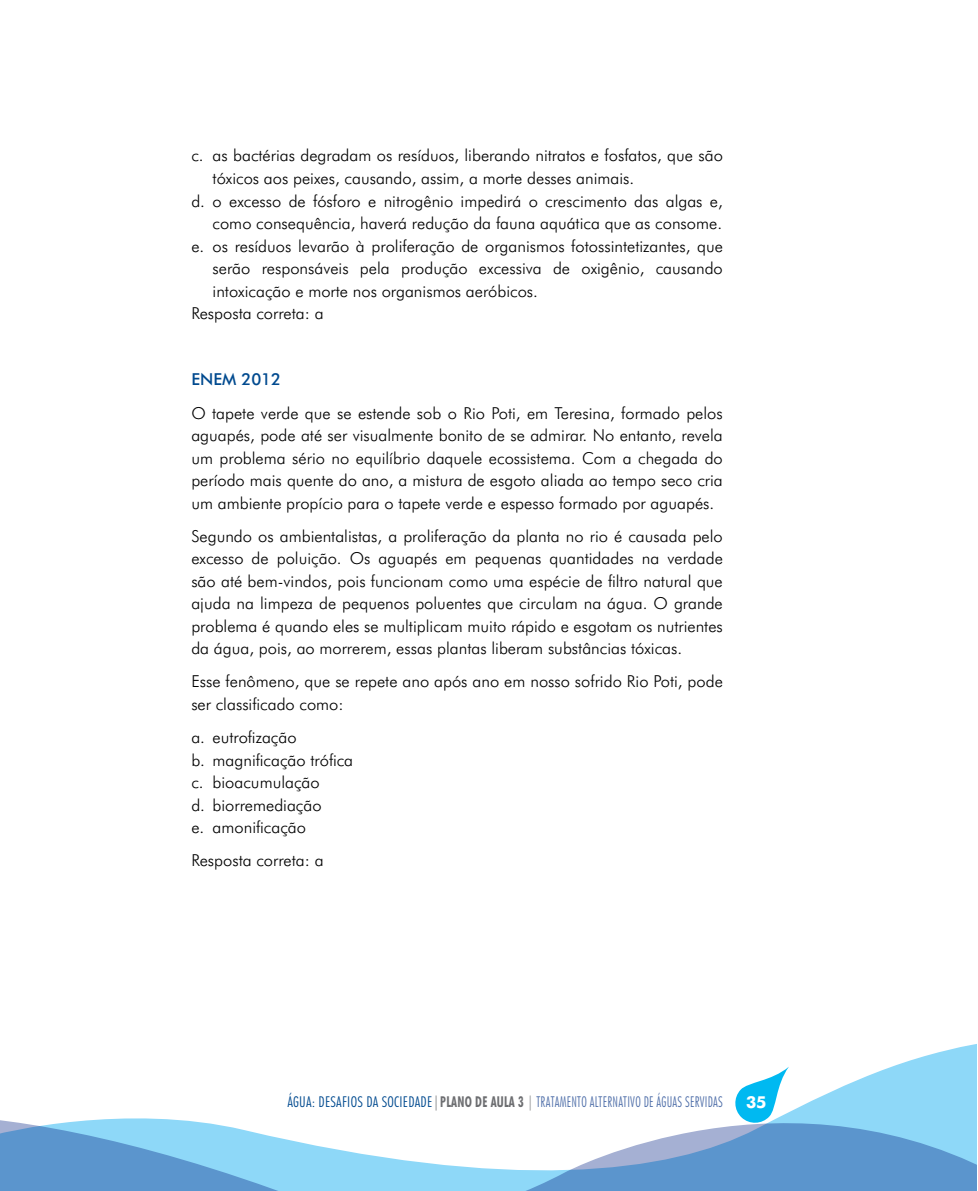
<style>
.page{position:relative;width:978px;height:1191px;background:#fff}
.page>*{position:absolute;margin:0;border:0;box-sizing:border-box;transform-origin:0 0}
.t1{font:300 16.5px/22.5px "Futura BT";color:#000;text-align:justify}
.t2{font:500 16.5px "Futura BT";color:#004a8f}
.t3{font:700 16.5px "Futura BT";color:#fff}
.t4{font:300 condensed 15px "Futura BT";letter-spacing:.02em;color:#4d6da8;scale:.85 1}
.s1{color:#004a8f}
.s2{color:#6d6e71}
.s3{font-weight:700;color:#6d6e71}
</style>
<div class="page">
<svg style="left:803px;top:1044px;width:173px;height:61px;fill:#8ed8f8"></svg>
<svg style="left:0;top:1105px;width:976px;height:86px"></svg>
<svg style="left:733px;top:1067px;width:56px;height:57px"></svg>
<p class="t1" style="left:191px;top:144px;width:533px">c. as bactérias degradam os resíduos, liberando nitratos e fosfatos, que são</p>
<p class="t1" style="left:213px;top:167px;width:423px">tóxicos aos peixes, causando, assim, a morte desses animais.</p>
<p class="t1" style="left:191px;top:189px;width:533px">d. o excesso de fósforo e nitrogênio impedirá o crescimento das algas e,</p>
<p class="t1" style="left:213px;top:212px;width:511px">como consequência, haverá redução da fauna aquática que as consome.</p>
<p class="t1" style="left:191px;top:234px;width:533px">e. os resíduos levarão à proliferação de organismos fotossintetizantes, que</p>
<p class="t1" style="left:213px;top:257px;width:512px">serão responsáveis pela produção excessiva de oxigênio, causando</p>
<p class="t1" style="left:213px;top:279px;width:327px">intoxicação e morte nos organismos aeróbicos.</p>
<p class="t1" style="left:191px;top:302px;width:134px">Resposta correta: a</p>
<p class="t2" style="left:191px;top:369px;width:91px">ENEM 2012</p>
<p class="t1" style="left:191px;top:401px;width:533px">O tapete verde que se estende sob o Rio Poti, em Teresina, formado pelos aguapés, pode até ser visualmente bonito de se admirar. No entanto, revela um problema sério no equilíbrio daquele ecossistema. Com a chegada do período mais quente do ano, a mistura de esgoto aliada ao tempo seco cria um ambiente propício para o tapete verde e espesso formado por aguapés.</p>
<p class="t1" style="left:191px;top:524px;width:533px">Segundo os ambientalistas, a proliferação da planta no rio é causada pelo excesso de poluição. Os aguapés em pequenas quantidades na verdade são até bem-vindos, pois funcionam como uma espécie de filtro natural que ajuda na limpeza de pequenos poluentes que circulam na água. O grande problema é quando eles se multiplicam muito rápido e esgotam os nutrientes da água, pois, ao morrerem, essas plantas liberam substâncias tóxicas.</p>
<p class="t1" style="left:191px;top:670px;width:533px">Esse fenômeno, que se repete ano após ano em nosso sofrido Rio Poti, pode ser classificado como:</p>
<p class="t1" style="left:191px;top:726px;width:163px;text-align:left">a. eutrofização<br>b. magnificação trófica c. bioacumulação<br>d. biorremediação<br>e. amonificação</p>
<p class="t1" style="left:191px;top:849px;width:134px">Resposta correta: a</p>
<p class="t4" style="left:287px;top:1092px;width:514px"><span class="s1">ÁGUA: DESAFIOS DA SOCIEDADE</span><span class="s2">|</span><span class="s3">PLANO DE AULA 3</span> <span class="s2">|</span> TRATAMENTO ALTERNATIVO DE ÁGUAS SERVIDAS</p>
<p class="t3" style="left:746px;top:1092px;width:22px">35</p>
</div>
